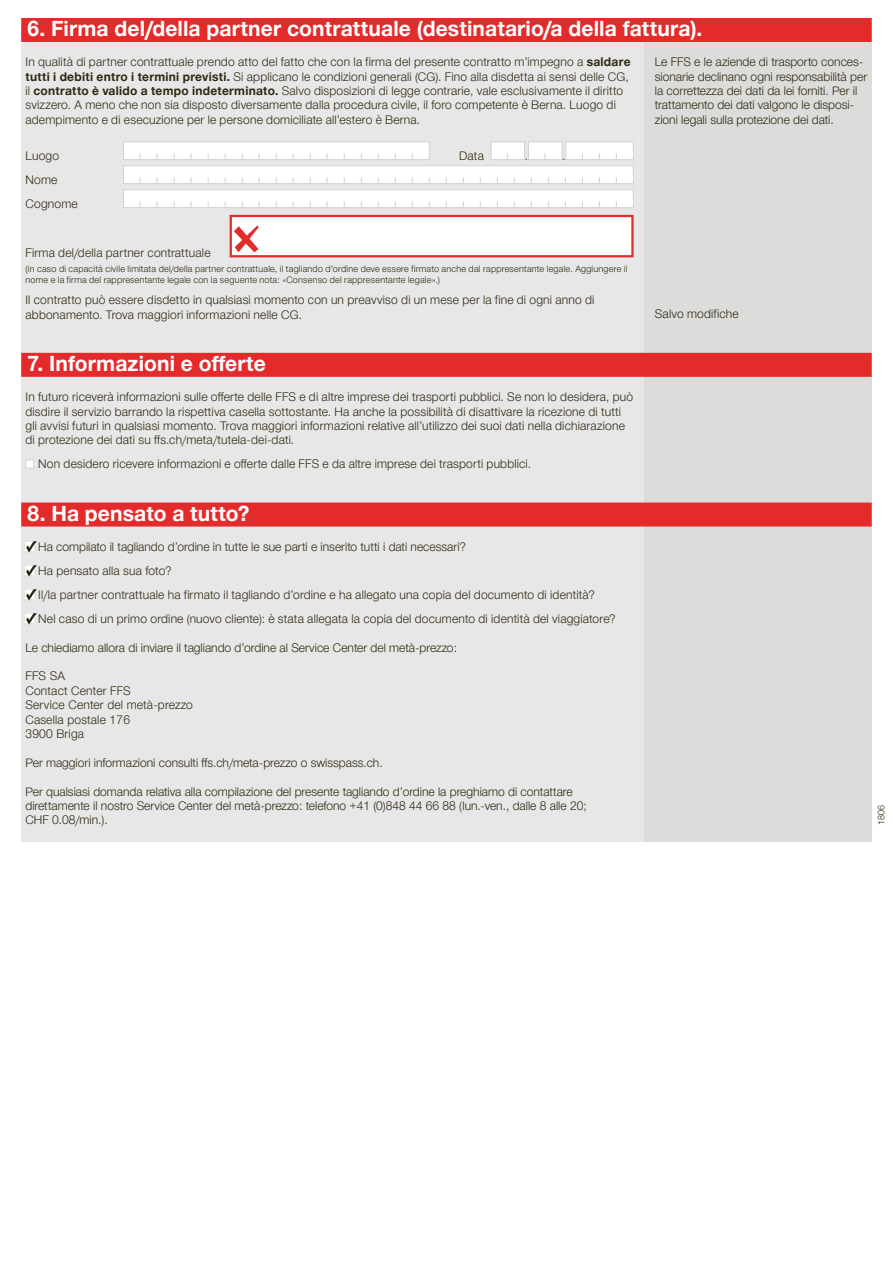
<style>
.page{position:relative;width:893px;height:1263px;background:#fff}
.page>*{position:absolute;margin:0;border:0;box-sizing:border-box;transform-origin:0 0}
.t1{font:700 21px "SBB";letter-spacing:.005em;color:#fff}
.t2{font:300 12px/14.4px "SBB";letter-spacing:.015em;color:#2f2912}
.t3{font:300 9px/10.8px "SBB";letter-spacing:.025em;color:#2f2912}
.s1{font-weight:700}
</style>
<div class="page">
<div style="left:21px;top:21px;width:851px;height:821px;background:#e7e7e7"></div>
<div style="left:644px;top:21px;width:228px;height:821px;background:#dcdcdb"></div>
<div style="left:21px;top:18px;width:851px;height:24px;background:#e42b2b"></div>
<div style="left:21px;top:353px;width:851px;height:24px;background:#e42b2b"></div>
<div style="left:21px;top:502px;width:851px;height:24px;background:#e42b2b"></div>
<div style="left:123px;top:142px;width:306px;height:18px;background:#fff;border:1px solid #d1d1cf"></div>
<div style="left:491px;top:142px;width:34px;height:18px;background:#fff;border:1px solid #d1d1cf"></div>
<div style="left:528px;top:142px;width:34px;height:18px;background:#fff;border:1px solid #d1d1cf"></div>
<div style="left:566px;top:142px;width:68px;height:18px;background:#fff;border:1px solid #d1d1cf"></div>
<div style="left:123px;top:166px;width:511px;height:18px;background:#fff;border:1px solid #d1d1cf"></div>
<div style="left:123px;top:190px;width:511px;height:18px;background:#fff;border:1px solid #d1d1cf"></div>
<div style="left:230px;top:215px;width:404px;height:42px;background:#fff;border:2px solid #e42b2b"></div>
<div style="left:26px;top:460px;width:8px;height:8px;background:#fff;border:1px solid #d1d1cf"></div>
<svg style="left:26px;top:565px;width:11px;height:12px"></svg>
<svg style="left:234px;top:225px;width:25px;height:27px"></svg>
<svg style="left:26px;top:541px;width:11px;height:12px"></svg>
<svg style="left:26px;top:589px;width:11px;height:12px"></svg>
<svg style="left:26px;top:613px;width:11px;height:12px"></svg>
<h2 class="t1" style="left:28px;top:13px;width:676px">6. Firma del/della partner contrattuale (destinatario/a della fattura).</h2>
<p class="t2" style="left:26px;top:54px;width:607px">In qualità di partner contrattuale prendo atto del fatto che con la firma del presente contratto m’impegno a <span class="s1">saldare tutti i debiti entro i termini previsti.</span> Si applicano le condizioni generali (CG). Fino alla disdetta ai sensi delle CG, il <span class="s1">contratto è valido a tempo indeterminato.</span> Salvo disposizioni di legge contrarie, vale esclusivamente il diritto svizzero. A meno che non sia disposto diversamente dalla procedura civile, il foro competente è Berna. Luogo di adempimento e di esecuzione per le persone domiciliate all’estero è Berna.</p>
<p class="t2" style="left:26px;top:148px;width:35px">Luogo</p>
<p class="t2" style="left:459px;top:148px;width:26px">Data</p>
<p class="t2" style="left:525px;top:148px;width:5px">.</p>
<p class="t2" style="left:562px;top:148px;width:5px">.</p>
<p class="t2" style="left:26px;top:167px;width:54px;line-height:24px">Nome<br>Cognome</p>
<p class="t2" style="left:26px;top:245px;width:187px">Firma del/della partner contrattuale</p>
<p class="t3" style="left:26px;top:263px;width:603px">(in caso di capacità civile limitata del/della partner contrattuale, il tagliando d’ordine deve essere firmato anche dal rappresentante legale. Aggiungere il nome e la firma del rappresentante legale con la seguente nota: «Consenso del rappresentante legale».)</p>
<p class="t2" style="left:26px;top:292px;width:570px">Il contratto può essere disdetto in qualsiasi momento con un preavviso di un mese per la fine di ogni anno di abbonamento. Trova maggiori informazioni nelle CG.</p>
<h2 class="t1" style="left:28px;top:348px;width:240px">7. Informazioni e offerte</h2>
<p class="t2" style="left:26px;top:389px;width:609px">In futuro riceverà informazioni sulle offerte delle FFS e di altre imprese dei trasporti pubblici. Se non lo desidera, può disdire il servizio barrando la rispettiva casella sottostante. Ha anche la possibilità di disattivare la ricezione di tutti gli avvisi futuri in qualsiasi momento. Trova maggiori informazioni relative all’utilizzo dei suoi dati nella dichiarazione di protezione dei dati su ffs.ch/meta/tutela-dei-dati.</p>
<p class="t2" style="left:38px;top:456px;width:494px">Non desidero ricevere informazioni e offerte dalle FFS e da altre imprese dei trasporti pubblici.</p>
<h2 class="t1" style="left:28px;top:498px;width:223px">8. Ha pensato a tutto?</h2>
<p class="t2" style="left:38px;top:539px;width:429px">Ha compilato il tagliando d’ordine in tutte le sue parti e inserito tutti i dati necessari?</p>
<p class="t2" style="left:38px;top:563px;width:135px">Ha pensato alla sua foto?</p>
<p class="t2" style="left:38px;top:587px;width:558px">Il/la partner contrattuale ha firmato il tagliando d’ordine e ha allegato una copia del documento di identità?</p>
<p class="t2" style="left:38px;top:611px;width:579px">Nel caso di un primo ordine (nuovo cliente): è stata allegata la copia del documento di identità del viaggiatore?</p>
<p class="t2" style="left:26px;top:639px;width:433px">Le chiediamo allora di inviare il tagliando d’ordine al Service Center del metà-prezzo:</p>
<p class="t2" style="left:26px;top:668px;width:169px">FFS SA<br>Contact Center FFS<br>Service Center del metà-prezzo<br>Casella postale 176<br>3900 Briga</p>
<p class="t2" style="left:26px;top:755px;width:359px">Per maggiori informazioni consulti ffs.ch/meta-prezzo o swisspass.ch.</p>
<p class="t2" style="left:26px;top:783px;width:563px">Per qualsiasi domanda relativa alla compilazione del presente tagliando d’ordine la preghiamo di contattare direttamente il nostro Service Center del metà-prezzo: telefono +41 (0)848 44 66 88 (lun.-ven., dalle 8 alle 20;<br>CHF 0.08/min.).</p>
<p class="t2" style="left:655px;top:54px;width:210px">Le FFS e le aziende di trasporto conces-</p>
<p class="t2" style="left:655px;top:97px;width:201px">trattamento dei dati valgono le disposi-</p>
<p class="t2" style="left:655px;top:68px;width:214px">sionarie declinano ogni responsabilità per la correttezza dei dati da lei forniti. Per il</p>
<p class="t2" style="left:655px;top:112px;width:181px">zioni legali sulla protezione dei dati.</p>
<p class="t2" style="left:655px;top:306px;width:85px">Salvo modifiche</p>
<p class="t3" style="left:875px;top:824px;width:22px;rotate:-90deg">1806</p>
</div>
